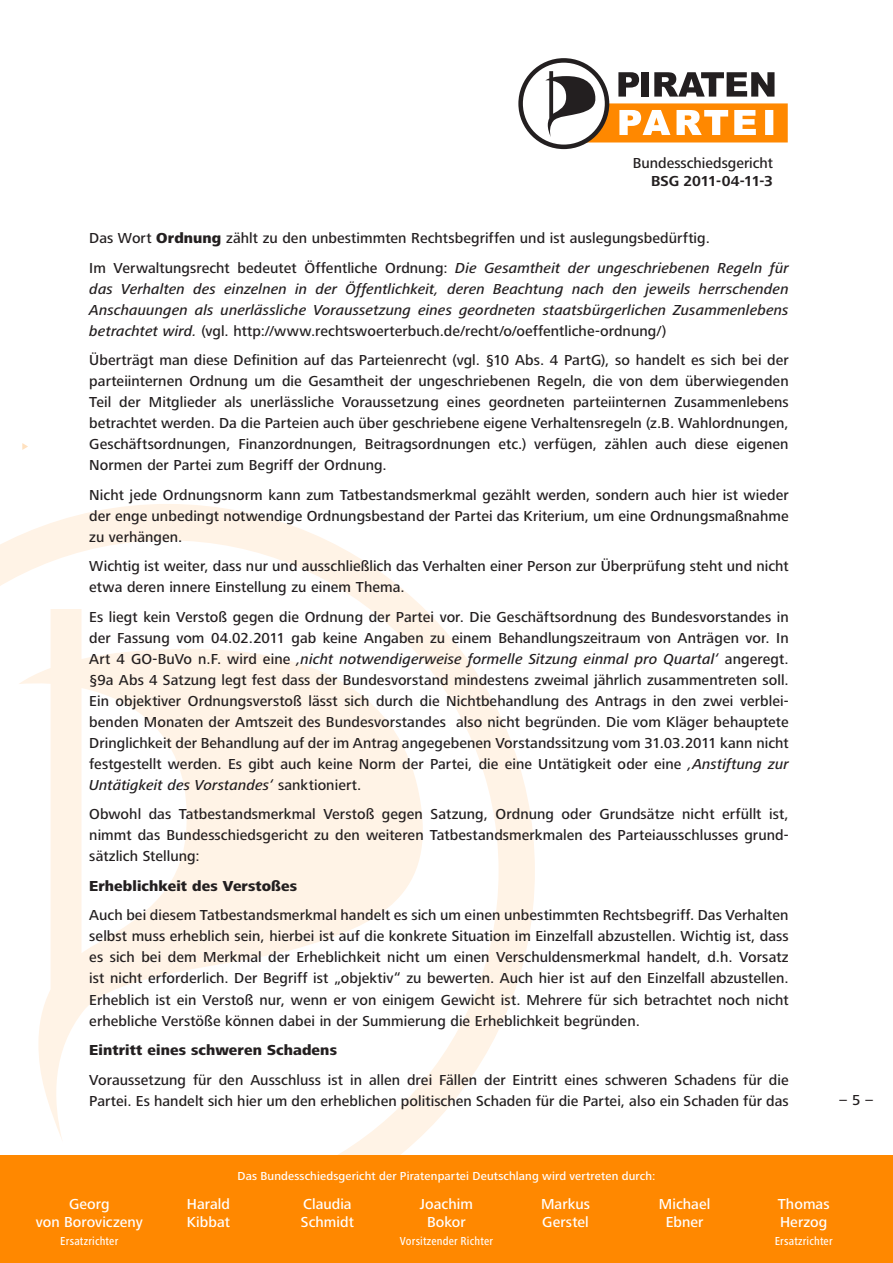
<style>
.page{position:relative;width:893px;height:1263px;background:#fff}
.page>*{position:absolute;margin:0;border:0;box-sizing:border-box;transform-origin:0 0}
.t1{font:500 15px/21px "Frutiger Next LT";letter-spacing:.005em;color:#231f20;text-align:justify}
.t2{font:italic 500 15px/21px "Frutiger Next LT";letter-spacing:.005em;color:#231f20;text-align:justify}
.t3{font:500 15px/18px "Frutiger Next LT";letter-spacing:.005em;color:#fff}
.t4{font:800 15px "Frutiger Next LT";letter-spacing:.005em;color:#231f20}
.t5{font:700 15px "Frutiger Next LT";letter-spacing:-.015em;color:#231f20}
.t6{font:500 12px "Frutiger Next LT";letter-spacing:.015em;color:#fff}
.t7{font:500 condensed 12px "Frutiger Next LT";letter-spacing:.01em;color:#fff}
.s1{font-weight:800}
.s2{font-style:italic}
.s3{font-style:normal}
</style>
<div class="page">
<svg style="left:0;top:504px;width:535px;height:652px"></svg>
<div style="left:0;top:1156px;width:893px;height:107px;background:#f80"></div>
<svg style="left:518px;top:58px;width:270px;height:91px"></svg>
<svg style="left:22px;top:443px;width:6px;height:7px"></svg>
<p class="t1" style="left:633px;top:153px;width:142px">Bundesschiedsgericht</p>
<p class="t5" style="left:651px;top:173px;width:124px">BSG 2011-04-11-3</p>
<p class="t1" style="left:89px;top:224px;width:701px;line-height:29.5px">Das Wort <span class="s1">Ordnung</span> zählt zu den unbestimmten Rechtsbegriffen und ist auslegungsbedürftig.<br>Im Verwaltungsrecht bedeutet Öffentliche Ordnung: <span class="s2">Die Gesamtheit der ungeschriebenen Regeln für</span></p>
<p class="t2" style="left:89px;top:278px;width:701px">das Verhalten des einzelnen in der Öffentlichkeit, deren Beachtung nach den jeweils herrschenden Anschauungen als unerlässliche Voraussetzung eines geordneten staatsbürgerlichen Zusammenlebens betrachtet wird. <span class="s3">(vgl. http://www.rechtswoerterbuch.de/recht/o/oeffentliche-ordnung/)</span></p>
<p class="t1" style="left:89px;top:350px;width:701px">Überträgt man diese Definition auf das Parteienrecht (vgl. §10 Abs. 4 PartG), so handelt es sich bei der parteiinternen Ordnung um die Gesamtheit der ungeschriebenen Regeln, die von dem überwiegenden Teil der Mitglieder als unerlässliche Voraussetzung eines geordneten parteiinternen Zusammenlebens betrachtet werden. Da die Parteien auch über geschriebene eigene Verhaltensregeln (z.B. Wahlordnungen, Geschäftsordnungen, Finanzordnungen, Beitragsordnungen etc.) verfügen, zählen auch diese eigenen Normen der Partei zum Begriff der Ordnung.</p>
<p class="t1" style="left:89px;top:484px;width:701px">Nicht jede Ordnungsnorm kann zum Tatbestandsmerkmal gezählt werden, sondern auch hier ist wieder der enge unbedingt notwendige Ordnungsbestand der Partei das Kriterium, um eine Ordnungsmaßnahme zu verhängen.</p>
<p class="t1" style="left:89px;top:556px;width:701px">Wichtig ist weiter, dass nur und ausschließlich das Verhalten einer Person zur Überprüfung steht und nicht etwa deren innere Einstellung zu einem Thema.</p>
<p class="t1" style="left:89px;top:606px;width:701px">Es liegt kein Verstoß gegen die Ordnung der Partei vor. Die Geschäftsordnung des Bundesvorstandes in der Fassung vom 04.02.2011 gab keine Angaben zu einem Behandlungszeitraum von Anträgen vor. In Art 4 GO-BuVo n.F. wird eine <span class="s2">‚nicht notwendigerweise formelle Sitzung einmal pro Quartal‘</span> angeregt. §9a Abs 4 Satzung legt fest dass der Bundesvorstand mindestens zweimal jährlich zusammentreten soll.<br>Ein objektiver Ordnungsverstoß lässt sich durch die Nichtbehandlung des Antrags in den zwei verblei&shy;benden Monaten der Amtszeit des Bundesvorstandes also nicht begründen. Die vom Kläger behauptete Dringlichkeit der Behandlung auf der im Antrag angegebenen Vorstandssitzung vom 31.03.2011 kann nicht festgestellt werden. Es gibt auch keine Norm der Partei, die eine Untätigkeit oder eine <span class="s2">‚Anstiftung zur Untätigkeit des Vorstandes‘</span> sanktioniert.</p>
<p class="t1" style="left:89px;top:804px;width:701px">Obwohl das Tatbestandsmerkmal Verstoß gegen Satzung, Ordnung oder Grundsätze nicht erfüllt ist, nimmt das Bundesschiedsgericht zu den weiteren Tatbestandsmerkmalen des Parteiausschlusses grund&shy;sätzlich Stellung:</p>
<p class="t4" style="left:89px;top:877px;width:209px">Erheblichkeit des Verstoßes</p>
<p class="t1" style="left:89px;top:905px;width:701px">Auch bei diesem Tatbestandsmerkmal handelt es sich um einen unbestimmten Rechtsbegriff. Das Verhalten selbst muss erheblich sein, hierbei ist auf die konkrete Situation im Einzelfall abzustellen. Wichtig ist, dass es sich bei dem Merkmal der Erheblichkeit nicht um einen Verschuldensmerkmal handelt, d.h. Vorsatz ist nicht erforderlich. Der Begriff ist „objektiv“ zu bewerten. Auch hier ist auf den Einzelfall abzustellen.<br>Erheblich ist ein Verstoß nur, wenn er von einigem Gewicht ist. Mehrere für sich betrachtet noch nicht erhebliche Verstöße können dabei in der Summierung die Erheblichkeit begründen.</p>
<p class="t4" style="left:89px;top:1041px;width:249px">Eintritt eines schweren Schadens</p>
<p class="t1" style="left:89px;top:1069px;width:701px">Voraussetzung für den Ausschluss ist in allen drei Fällen der Eintritt eines schweren Schadens für die<br>Partei. Es handelt sich hier um den erheblichen politischen Schaden für die Partei, also ein Schaden für das</p>
<p class="t6" style="left:238px;top:1169px;width:419px">Das Bundesschiedsgericht der Piratenpartei Deutschlang wird vertreten durch:</p>
<p class="t1" style="left:840px;top:1089px;width:35px">–5–</p>
<p class="t3" style="left:36px;top:1195px;width:108px;text-align:center">Georg<br>von Boroviczeny</p>
<p class="t7" style="left:60px;top:1234px;width:60px">Ersatzrichter</p>
<p class="t3" style="left:187px;top:1195px;width:45px">Harald<br>Kibbat</p>
<p class="t3" style="left:301px;top:1195px;width:55px">Claudia<br>Schmidt</p>
<p class="t3" style="left:420px;top:1195px;width:55px;text-align:center">Joachim<br>Bokor</p>
<p class="t7" style="left:400px;top:1234px;width:95px">Vorsitzender Richter</p>
<p class="t3" style="left:541px;top:1195px;width:51px">Markus<br>Gerstel</p>
<p class="t3" style="left:659px;top:1195px;width:53px;text-align:center">Michael<br>Ebner</p>
<p class="t3" style="left:778px;top:1195px;width:53px">Thomas<br>Herzog</p>
<p class="t7" style="left:775px;top:1234px;width:60px">Ersatzrichter</p>
</div>
